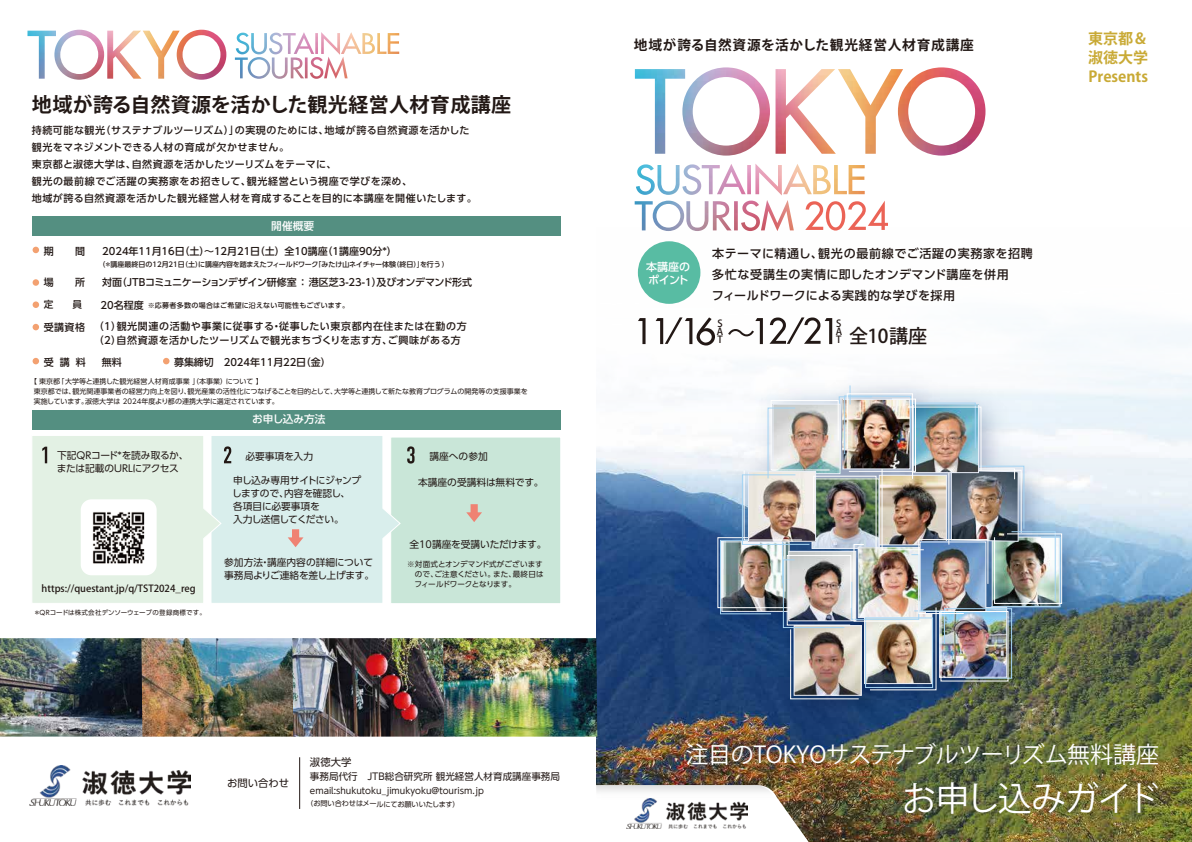
<style>
.page{position:relative;width:1192px;height:842px;background:#fff}
.page>*{position:absolute;margin:0;border:0;box-sizing:border-box;transform-origin:0 0}
.t1{font:34px "Koz Go Pr 6 N";letter-spacing:-.03em;color:#fff}
.t2{font:23px "Koz Go Pr 6 N";letter-spacing:-.02em;color:#fff}
.t3{font:700 20px "Koz Go Pr 6 N";letter-spacing:.02em;color:#221815}
.t4{font:500 19px "Koz Go Pr 6 N";letter-spacing:-.01em;color:#221815}
.t5{font:700 15px/19px "Koz Go Pr 6 N";color:#c9aa36;text-align:justify}
.t6{font:700 13.7px "Koz Go Pr 6 N";letter-spacing:.06em;color:#221815}
.t7{font:500 12px/21px "UD Shin Go Pro";letter-spacing:.05em;color:#221815}
.t8{font:500 11px/13px "UD Shin Go Pro";letter-spacing:-.015em;color:#fff}
.t9{font:500 10.7px "UD Shin Go Pro";color:#fff}
.t10{font:10.4px "UD Shin Go Pro";color:#221815}
.t11{font:500 10px/17px "UD Shin Go Pro";letter-spacing:.035em;color:#221815}
.t12{font:500 10px "UD Shin Go Pro";color:#221815}
.t13{font:500 10px "UD Shin Go Pro";letter-spacing:-.025em;color:#221815}
.t14{font:9.7px/13px "UD Shin Go Pro";letter-spacing:-.015em;color:#221815}
.t15{font:500 9.7px/8.3px "Koz Go Pr 6 N";color:#221815;text-align:justify}
.t16{font:9.6px "UD Shin Go Pro";color:#221815}
.t17{font:500 9.6px "UD Shin Go Pro";color:#221815}
.t18{font:8.8px "UD Shin Go Pro";color:#221815}
.t19{font:7.6px/9.9px "UD Shin Go Pro";letter-spacing:-.005em;color:#221815;text-align:justify}
.t20{font:7.2px "UD Shin Go Pro";color:#221815}
.t21{font:7px/10px "UD Shin Go Pro";letter-spacing:.01em;color:#221815}
.t22{font:500 7px "UD Shin Go Pro";color:#221815}
.t23{font:500 7px "UD Shin Go Pro";letter-spacing:.04em;color:#221815}
.t24{font:6.5px "UD Shin Go Pro";letter-spacing:.02em;color:#221815}
.s1{font-family:"Koz Go Pr 6 N"}
</style>
<div class="page">
<img style="left:596px;top:211px;width:595px;height:630px">
<img style="left:699px;top:366px;width:400px;height:369px">
<img style="left:636px;top:164px;width:228px;height:31px">
<img style="left:635px;top:67px;width:350px;height:88px">
<svg style="left:805px;top:201px;width:82px;height:29px"></svg>
<svg style="left:728px;top:318px;width:34px;height:26px"></svg>
<svg style="left:638px;top:318px;width:7px;height:26px"></svg>
<svg style="left:769px;top:317px;width:63px;height:27px"></svg>
<svg style="left:596px;top:783px;width:219px;height:58px"></svg>
<img style="left:596px;top:784px;width:210px;height:57px">
<img style="left:626px;top:798px;width:121px;height:30px">
<img style="left:29px;top:765px;width:161px;height:40px">
<hr style="left:299px;top:757px;width:1px;height:51px;background:#221815">
<div style="left:390px;top:436px;width:171px;height:168px;background:#c9e6d8;border:1px solid #fff"></div>
<svg style="left:407px;top:446px;width:7px;height:17px"></svg>
<svg style="left:32px;top:436px;width:369px;height:168px;background:#dff0e9"></svg>
<svg style="left:466px;top:504px;width:16px;height:18px"></svg>
<div style="left:32px;top:216px;width:528px;height:20px;background:#548f81"></div>
<div style="left:32px;top:410px;width:528px;height:20px;background:#548f81"></div>
<img style="left:0;top:638px;width:141px;height:98px">
<img style="left:141px;top:638px;width:151px;height:98px">
<img style="left:292px;top:638px;width:151px;height:98px">
<img style="left:443px;top:638px;width:154px;height:98px">
<div style="left:638px;top:241px;width:62px;height:63px;background:#58bca3;border-radius:50%"></div>
<img style="left:236px;top:32px;width:163px;height:23px">
<img style="left:27px;top:30px;width:199px;height:50px">
<div style="left:33px;top:246px;width:6px;height:7px;background:#f3a171;border-radius:50%"></div>
<div style="left:33px;top:279px;width:6px;height:7px;background:#f3a171;border-radius:50%"></div>
<div style="left:33px;top:301px;width:6px;height:7px;background:#f3a171;border-radius:50%"></div>
<svg style="left:33px;top:324px;width:6px;height:6px"></svg>
<svg style="left:33px;top:358px;width:6px;height:6px"></svg>
<svg style="left:163px;top:358px;width:6px;height:6px"></svg>
<img style="left:717px;top:385px;width:345px;height:314px">
<img style="left:88px;top:506px;width:61px;height:62px">
<svg style="left:655px;top:317px;width:60px;height:28px"></svg>
<h3 class="t3" style="left:32px;top:94px;width:481px">地域が誇る自然資源を活かした観光経営人材育成講座</h3>
<p class="t11" style="left:32px;top:121px;width:446px">持続可能な観光（サステナブルツーリズム）」の実現のためには、地域が誇る自然資源を活かした観光をマネジメントできる人材の育成が欠かせません。<br>東京都と淑徳大学は、自然資源を活かしたツーリズムをテーマに、<br>観光の最前線でご活躍の実務家をお招きして、観光経営という視座で学びを深め、<br>地域が誇る自然資源を活かした観光経営人材を育成することを目的に本講座を開催いたします。</p>
<p class="t11" style="left:44px;top:242px;width:43px">期　　間</p>
<p class="t9" style="left:271px;top:217px;width:44px">開催概要</p>
<p class="t12" style="left:102px;top:243px;width:296px">2024年11月16日（土）～12月21日（土）全10講座（1講座90分*）</p>
<p class="t22" style="left:98px;top:258px;width:352px">（＊講座最終日の12月21日（土）に講座内容を踏まえたフィールドワーク「みたけ山ネイチャー体験（終日）」を行う）</p>
<p class="t23" style="left:148px;top:300px;width:203px">※応募者多数の場合はご希望に沿えない可能性もございます。</p>
<p class="t13" style="left:102px;top:274px;width:371px">対面（JTBコミュニケーションデザイン研修室：港区芝3-23-1）及びオンデマンド形式</p>
<p class="t11" style="left:101px;top:296px;width:58px">20名程度 　</p>
<p class="t11" style="left:44px;top:273px;width:43px">場　　所</p>
<p class="t17" style="left:44px;top:296px;width:40px">定　　員</p>
<p class="t11" style="left:44px;top:318px;width:43px">受講資格</p>
<p class="t11" style="left:44px;top:353px;width:44px">受 講 料</p>
<p class="t11" style="left:174px;top:353px;width:41px">募集締切</p>
<p class="t11" style="left:94px;top:319px;width:374px;line-height:14px">（１）観光関連の活動や事業に従事する・従事したい東京都内在住または在勤の方（２）自然資源を活かしたツーリズムで観光まちづくりを志す方、ご興味がある方</p>
<p class="t11" style="left:102px;top:353px;width:21px">無料</p>
<p class="t12" style="left:224px;top:354px;width:109px">2024年11月22日（金）</p>
<p class="t21" style="left:34px;top:376px;width:495px;text-indent:-3px"><span class="s1">【</span> 東京都「大学等と連携した観光経営人材育成事業 」（本事業）について <span class="s1">】<br></span>東京都では、観光関連事業者の経営力向上を図り、観光産業の活性化につなげることを目的として、大学等と連携して新たな教育プログラムの開発等の支援事業を実施しています。淑徳大学は 2024年度より都の連携大学に選定されています。</p>
<p class="t14" style="left:57px;top:448px;width:133px">下記QRコード*を読み取るか、または記載のURLにアクセス</p>
<p class="t15" style="left:42px;top:584px;width:156px">https://questant.jp/q/TST2024_reg</p>
<p class="t24" style="left:34px;top:606px;width:173px">＊QRコードは株式会社デンソーウェーブの登録商標です。</p>
<p class="t9" style="left:252px;top:410px;width:75px">お申し込み方法</p>
<p class="t14" style="left:245px;top:449px;width:69px">必要事項を入力</p>
<p class="t14" style="left:429px;top:449px;width:60px">講座への参加</p>
<p class="t14" style="left:232px;top:473px;width:130px">申し込み専用サイトにジャンプしますので、内容を確認し、各項目に必要事項を<br>入力し送信してください。</p>
<p class="t14" style="left:224px;top:555px;width:151px">参加方法・講座内容の詳細について事務局よりご連絡を差し上げます。</p>
<p class="t14" style="left:418px;top:475px;width:127px">本講座の受講料は無料です。</p>
<p class="t14" style="left:409px;top:537px;width:138px">全10講座を受講いただけます。</p>
<p class="t19" style="left:407px;top:558px;width:138px"><span class="s1">※</span>対面式とオンデマンド式がございます　ので、ご注意ください。また、最終日は　フィールドワークとなります。</p>
<p class="t10" style="left:227px;top:774px;width:63px">お問い合わせ</p>
<p class="t10" style="left:310px;top:753px;width:43px">淑徳大学</p>
<p class="t16" style="left:310px;top:768px;width:251px">事務局代行　JTB総合研究所 観光経営人材育成講座事務局</p>
<p class="t18" style="left:310px;top:783px;width:175px">email:shukutoku_jimukyoku@tourism.jp</p>
<p class="t20" style="left:306px;top:796px;width:155px;rotate:1deg">（お問い合わせはメールにてお願いいたします）</p>
<h3 class="t6" style="left:633px;top:38px;width:341px">地域が誇る自然資源を活かした観光経営人材育成講座</h3>
<h3 class="t5" style="left:1088px;top:29px;width:61px">東京都＆淑徳大学Presents</h3>
<p class="t8" style="left:646px;top:260px;width:46px">本講座のポイント</p>
<p class="t7" style="left:711px;top:242px;width:322px">本テーマに精通し、観光の最前線でご活躍の実務家を招聘多忙な受講生の実情に即したオンデマンド講座を併用<br>フィールドワークによる実践的な学びを採用</p>
<p class="t15" style="left:716px;top:319px;width:8px">S A T</p>
<p class="t15" style="left:835px;top:319px;width:8px">S A T</p>
<h3 class="t4" style="left:849px;top:325px;width:80px">全10講座</h3>
<h2 class="t2" style="left:685px;top:741px;width:475px">注目のTOKYOサステナブルツーリズム無料講座</h2>
<h1 class="t1" style="left:902px;top:778px;width:259px">お申し込みガイド</h1>
</div>
